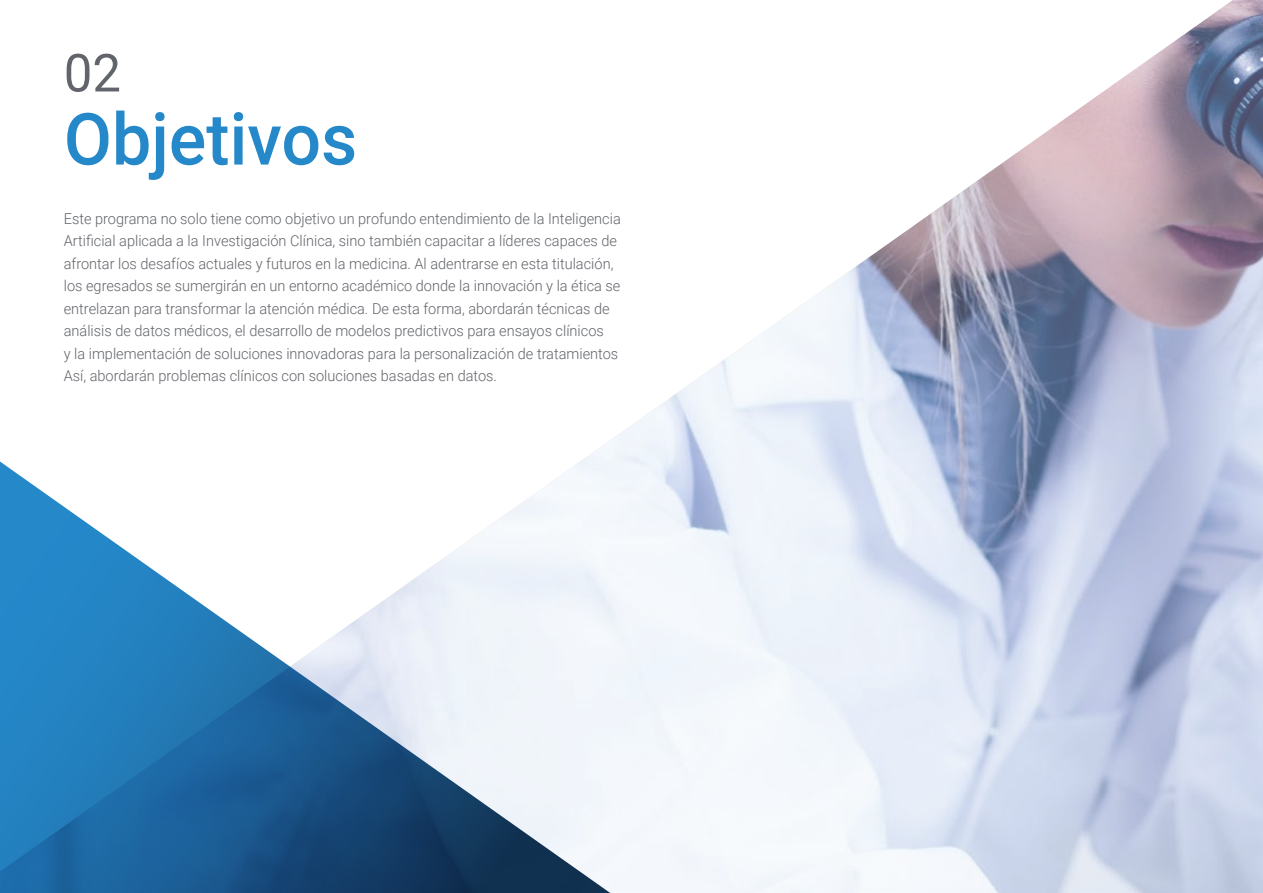
<style>
.page{position:relative;width:1263px;height:893px;background:#fff}
.page>*{position:absolute;margin:0;border:0;box-sizing:border-box;transform-origin:0 0}
.t1{font:500 72px "Roboto";color:#2488c9}
.t2{font:52.5px "Roboto";color:#61646a}
.t3{font:300 15px/22.5px "Roboto";color:#61646a}
</style>
<div class="page">
<img style="left:603px;top:0;width:660px;height:893px">
<svg style="left:0;top:446px;width:640px;height:447px"></svg>
<h2 class="t2" style="left:64px;top:36px;width:59px">02</h2>
<h1 class="t1" style="left:64px;top:89px;width:295px">Objetivos</h1>
<p class="t3" style="left:64px;top:207px;width:558px">Este programa no solo tiene como objetivo un profundo entendimiento de la Inteligencia Artificial aplicada a la Investigación Clínica, sino también capacitar a líderes capaces de afrontar los desafíos actuales y futuros en la medicina. Al adentrarse en esta titulación, los egresados se sumergirán en un entorno académico donde la innovación y la ética se entrelazan para transformar la atención médica. De esta forma, abordarán técnicas de análisis de datos médicos, el desarrollo de modelos predictivos para ensayos clínicos<br>y la implementación de soluciones innovadoras para la personalización de tratamientos Así, abordarán problemas clínicos con soluciones basadas en datos.</p>
</div>
